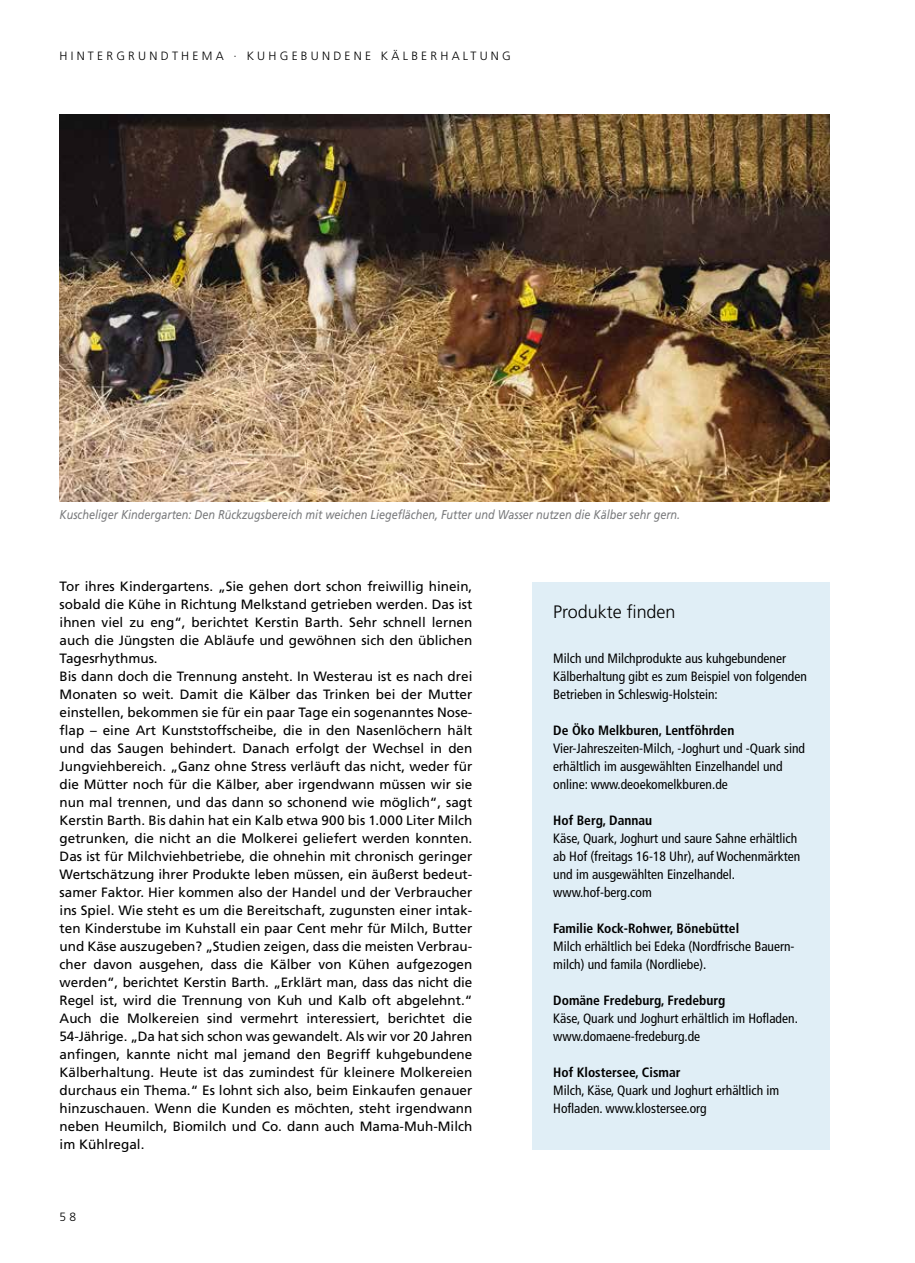
<style>
.page{position:relative;width:915px;height:1263px;background:#fff}
.page>*{position:absolute;margin:0;border:0;box-sizing:border-box;transform-origin:0 0}
.t1{font:300 18px "Frutiger";color:#000}
.t2{font:13.5px/18px "Frutiger";color:#000}
.t3{font:condensed 13.5px/18px "Frutiger";color:#000}
.t4{font:700 condensed 13.5px "Frutiger";color:#000}
.t5{font:italic 12.75px "Frutiger";color:#7b7c7e;scale:.85 1}
.t6{font:300 12px "Frutiger";letter-spacing:.27em;color:#000}
</style>
<div class="page">
<div style="left:531px;top:582px;width:298px;height:567px;background:#e0eef6"></div>
<img style="left:60px;top:114px;width:769px;height:387px">
<p class="t6" style="left:60px;top:49px;width:452px">HINTERGRUNDTHEMA · KUHGEBUNDENE KÄLBERHALTUNG</p>
<p class="t5" style="left:60px;top:507px;width:731px">Kuscheliger Kindergarten: Den Rückzugsbereich mit weichen Liegeflächen, Futter und Wasser nutzen die Kälber sehr gern.</p>
<p class="t2" style="left:60px;top:577px;width:414px">Tor ihres Kindergartens. „Sie gehen dort schon freiwillig hinein, sobald die Kühe in Richtung Melkstand getrieben werden. Das ist ihnen viel zu eng“, berichtet Kerstin Barth. Sehr schnell lernen auch die Jüngsten die Abläufe und gewöhnen sich den üblichen Tagesrhythmus.<br>Bis dann doch die Trennung ansteht. In Westerau ist es nach drei Monaten so weit. Damit die Kälber das Trinken bei der Mutter einstellen, bekommen sie für ein paar Tage ein sogenanntes Nose&shy;flap – eine Art Kunststoffscheibe, die in den Nasenlöchern hält und das Saugen behindert. Danach erfolgt der Wechsel in den Jungviehbereich. „Ganz ohne Stress verläuft das nicht, weder für die Mütter noch für die Kälber, aber irgendwann müssen wir sie nun mal trennen, und das dann so schonend wie möglich“, sagt Kerstin Barth. Bis dahin hat ein Kalb etwa 900 bis 1.000 Liter Milch getrunken, die nicht an die Molkerei geliefert werden konnten.<br>Das ist für Milchviehbetriebe, die ohnehin mit chronisch geringer Wertschätzung ihrer Produkte leben müssen, ein äußerst bedeut&shy;samer Faktor. Hier kommen also der Handel und der Verbraucher ins Spiel. Wie steht es um die Bereitschaft, zugunsten einer intak&shy;ten Kinderstube im Kuhstall ein paar Cent mehr für Milch, Butter und Käse auszugeben? „Studien zeigen, dass die meisten Verbrau&shy;cher davon ausgehen, dass die Kälber von Kühen aufgezogen werden“, berichtet Kerstin Barth. „Erklärt man, dass das nicht die Regel ist, wird die Trennung von Kuh und Kalb oft abgelehnt.“ Auch die Molkereien sind vermehrt interessiert, berichtet die 54-Jährige. „Da hat sich schon was gewandelt. Als wir vor 20 Jahren anfingen, kannte nicht mal jemand den Begriff kuhgebundene Kälberhaltung. Heute ist das zumindest für kleinere Molkereien durchaus ein Thema.“ Es lohnt sich also, beim Einkaufen genauer hinzuschauen. Wenn die Kunden es möchten, steht irgendwann neben Heumilch, Biomilch und Co. dann auch Mama-Muh-Milch im Kühlregal.</p>
<p class="t6" style="left:60px;top:1210px;width:18px">5 8</p>
<h1 class="t1" style="left:553px;top:602px;width:124px">Produkte finden</h1>
<p class="t3" style="left:553px;top:649px;width:255px">Milch und Milchprodukte aus kuhgebundener<br>Kälberhaltung gibt es zum Beispiel von folgenden<br>Betrieben in Schleswig-Holstein:</p>
<p class="t4" style="left:553px;top:722px;width:182px">De Öko Melkburen, Lentföhrden</p>
<p class="t3" style="left:553px;top:739px;width:253px">Vier-Jahreszeiten-Milch, -Joghurt und -Quark sind erhältlich im ausgewählten Einzelhandel und online: www.deoekomelkburen.de</p>
<p class="t4" style="left:553px;top:812px;width:100px">Hof Berg, Dannau</p>
<p class="t3" style="left:553px;top:829px;width:248px">Käse, Quark, Joghurt und saure Sahne erhältlich ab Hof (freitags 16-18 Uhr), auf Wochenmärkten und im ausgewählten Einzelhandel. www.hof-berg.com</p>
<p class="t4" style="left:553px;top:920px;width:187px">Familie Kock-Rohwer, Bönebüttel</p>
<p class="t3" style="left:553px;top:937px;width:243px">Milch erhältlich bei Edeka (Nordfrische Bauern&shy;milch) und famila (Nordliebe).</p>
<p class="t4" style="left:553px;top:992px;width:174px">Domäne Fredeburg, Fredeburg</p>
<p class="t3" style="left:553px;top:1009px;width:246px">Käse, Quark und Joghurt erhältlich im Hofladen. www.domaene-fredeburg.de</p>
<p class="t4" style="left:553px;top:1064px;width:129px">Hof Klostersee, Cismar</p>
<p class="t3" style="left:553px;top:1081px;width:227px">Milch, Käse, Quark und Joghurt erhältlich im<br>Hofladen. www.klostersee.org</p>
</div>
